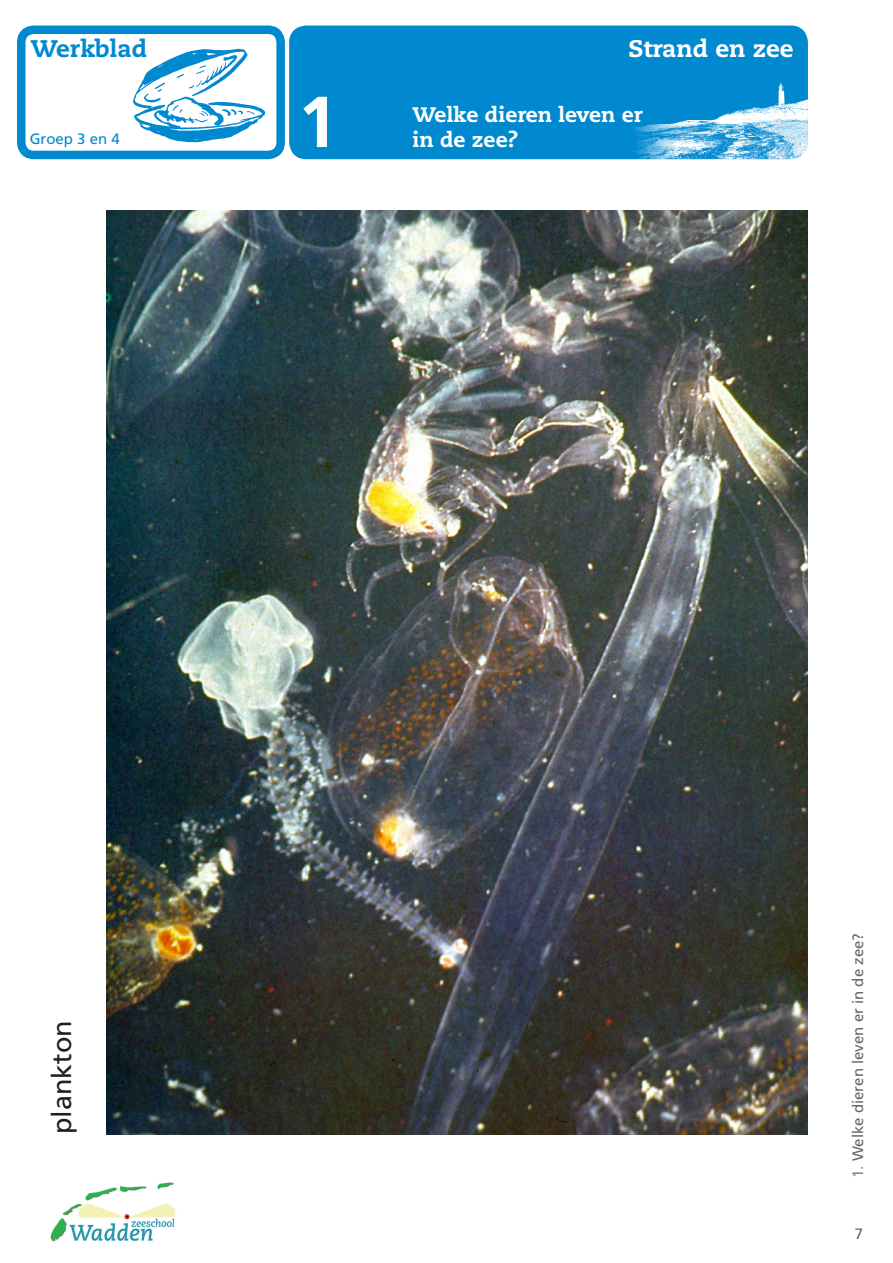
<style>
.page{position:relative;width:893px;height:1263px;background:#fff}
.page>*{position:absolute;margin:0;border:0;box-sizing:border-box;transform-origin:0 0}
.t1{font:700 72px "Frutiger";color:#fff}
.t2{font:27px "Frutiger";color:#231f20}
.t3{font:800 24px "Caecilia";color:#fff}
.t4{font:800 24px "Caecilia";color:#0089cf}
.t5{font:800 21px "Caecilia";color:#fff}
.t6{font:15px "Frutiger";color:#6b6360}
.t7{font:15px "Frutiger";color:#0089cf}
.s1{color:#808285}
</style>
<div class="page">
<div style="left:289px;top:26px;width:519px;height:133px;background:#0089cf;border-radius:17px"></div>
<div style="left:17px;top:26px;width:268px;height:133px;border:9px solid #0089cf;border-radius:13px"></div>
<img style="left:50px;top:1182px;width:126px;height:60px">
<img style="left:115px;top:35px;width:162px;height:116px">
<img style="left:634px;top:64px;width:174px;height:95px">
<img style="left:106px;top:210px;width:702px;height:924px">
<h3 class="t4" style="left:31px;top:34px;width:118px">Werkblad</h3>
<h3 class="t3" style="left:628px;top:34px;width:167px">Strand en zee</h3>
<p class="t7" style="left:30px;top:130px;width:92px">Groep 3 en 4</p>
<h1 class="t1" style="left:298px;top:80px;width:42px">1</h1>
<h3 class="t5" style="left:412px;top:101px;width:232px">Welke dieren leven er</h3>
<h3 class="t5" style="left:412px;top:127px;width:107px">in de zee?</h3>
<h2 class="t2" style="left:46px;top:1134px;width:116px;rotate:-90deg">plankton</h2>
<p class="t6" style="left:849px;top:1178px;width:246px;rotate:-90deg"><span class="s1">1.</span> Welke dieren leven er in de zee?</p>
<p class="t6" style="left:855px;top:1225px;width:10px">7</p>
</div>
